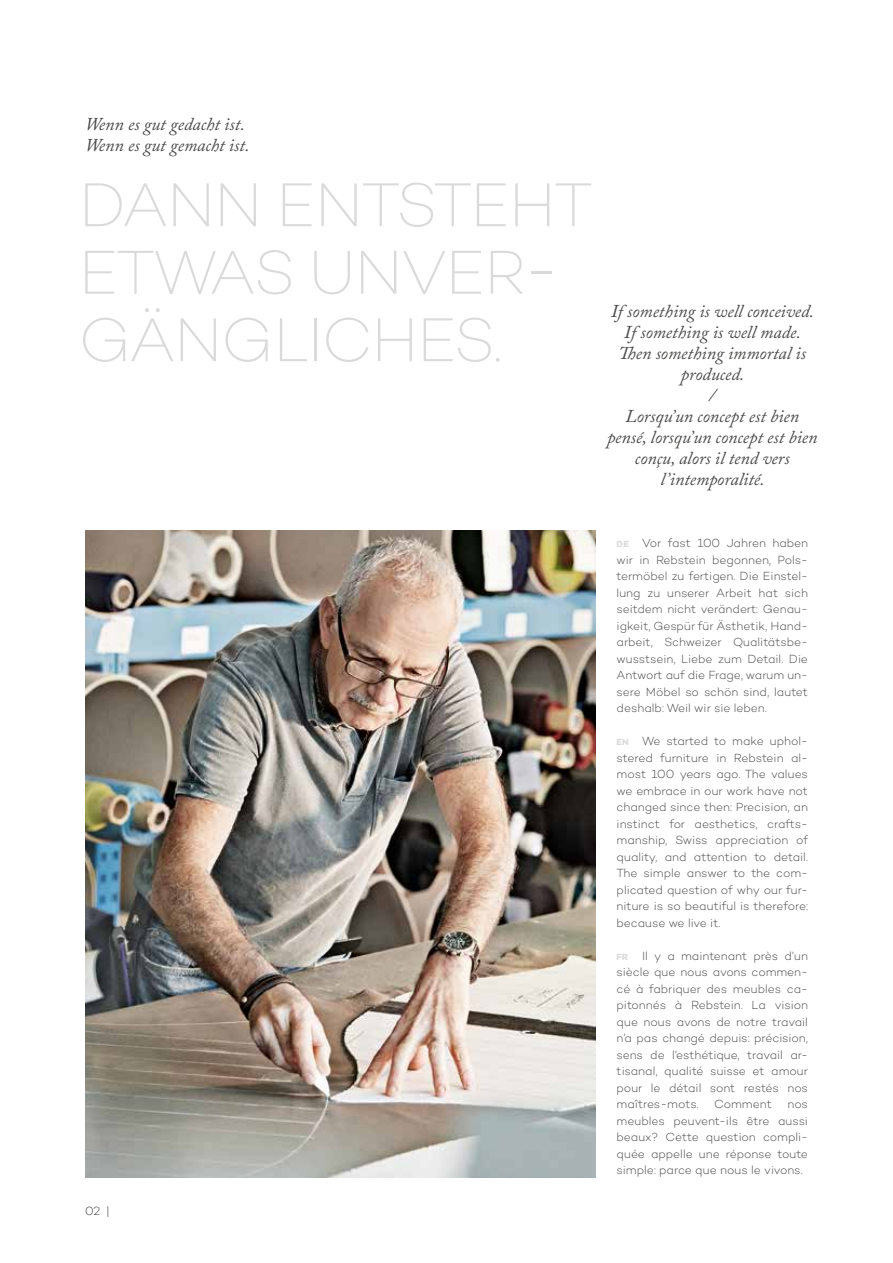
<style>
.page{position:relative;width:893px;height:1263px;background:#fff}
.page>*{position:absolute;margin:0;border:0;box-sizing:border-box;transform-origin:0 0}
.t1{font:200 63px/67.5px "Campton";letter-spacing:-.03em;color:#dadada}
.t2{font:italic 18px/21px "Adobe Caslon Pro";color:#494948;text-align:center}
.t3{font:300 12px/16.5px "Campton";letter-spacing:-.005em;color:#494948;text-align:justify}
.t4{font:200 12px "Campton";color:#000}
.s1{font-weight:700;font-size:9px;color:#dadada}
</style>
<div class="page">
<img style="left:85px;top:531px;width:510px;height:647px">
<h2 class="t2" style="left:85px;top:113px;width:166px;text-align:left">Wenn es gut gedacht ist.<br>Wenn es gut gemacht ist.</h2>
<h1 class="t1" style="left:78px;top:170px;width:516px">DANN ENTSTEHT<br>ETWAS UNVER-<br>GÄNGLICHES.</h1>
<h2 class="t2" style="left:607px;top:300px;width:212px">If something is well conceived.<br>If something is well made.<br>Then something immortal is produced.<br>/<br>Lorsqu’un concept est bien pensé, lorsqu’un concept est bien conçu, alors il tend vers l’intemporalité.</h2>
<p class="t4" style="left:85px;top:1204px;width:26px">02 |</p>
<p class="t3" style="left:617px;top:534px;width:193px"><span class="s1">DE</span> Vor fast 100 Jahren haben wir in Rebstein begonnen, Pols&shy;termöbel zu fertigen. Die Einstel&shy;lung zu unserer Arbeit hat sich seitdem nicht verändert: Genau&shy;igkeit, Gespür für Ästhetik, Hand&shy;arbeit, Schweizer Qualitätsbe&shy;wusstsein, Liebe zum Detail. Die Antwort auf die Frage, warum un&shy;sere Möbel so schön sind, lautet deshalb: Weil wir sie leben.</p>
<p class="t3" style="left:617px;top:732px;width:193px"><span class="s1">EN</span> We started to make uphol&shy;stered furniture in Rebstein al&shy;most 100 years ago. The values we embrace in our work have not changed since then: Precision, an instinct for aesthetics, crafts&shy;manship, Swiss appreciation of quality, and attention to detail.<br>The simple answer to the com&shy;plicated question of why our fur&shy;niture is so beautiful is therefore: because we live it.</p>
<p class="t3" style="left:617px;top:947px;width:193px"><span class="s1">FR</span> Il y a maintenant près d’un siècle que nous avons commen&shy;cé à fabriquer des meubles ca&shy;pitonnés à Rebstein. La vision que nous avons de notre travail n’a pas changé depuis: précision, sens de l’esthétique, travail ar&shy;tisanal, qualité suisse et amour pour le détail sont restés nos maîtres-mots.</p>
<p class="t3" style="left:714px;top:1095px;width:59px">Comment</p>
<p class="t3" style="left:617px;top:1095px;width:193px;text-indent:171px">nos meubles peuvent-ils être aussi beaux? Cette question compli&shy;quée appelle une réponse toute simple: parce que nous le vivons.</p>
</div>
